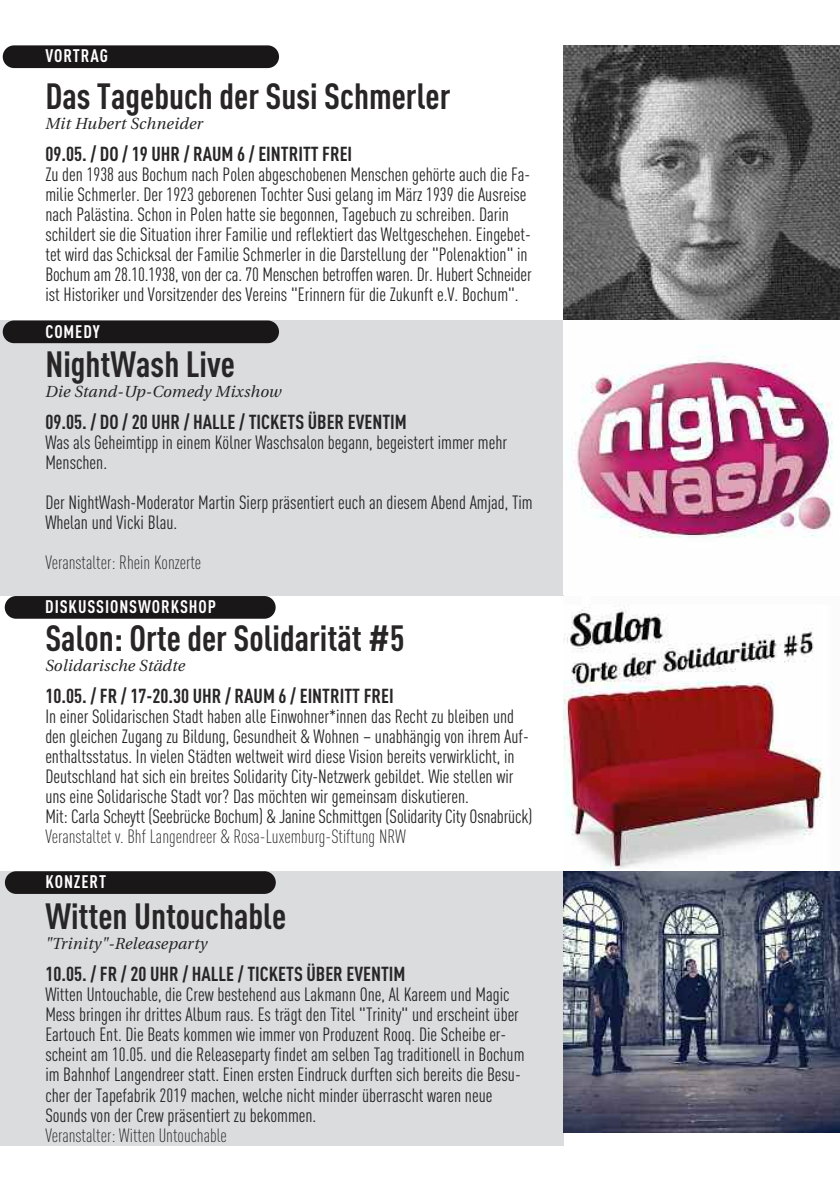
<style>
.page{position:relative;width:840px;height:1191px;background:#fff}
.page>*{position:absolute;margin:0;border:0;box-sizing:border-box;transform-origin:0 0}
.t1{font:700 36px "DIN Cond";color:#272526}
.t2{font:700 20px "DIN Cond";color:#272526}
.t3{font:19px/20px "DIN Cond";color:#272526}
.t4{font:300 19px "DIN Cond";color:#272526}
.t5{font:700 18px "DIN Cond";letter-spacing:.05em;color:#fff}
.t6{font:italic 16px "Utopia";letter-spacing:.015em;color:#272526}
</style>
<div class="page">
<hr style="left:0;top:320px;width:1px;height:276px;background:#dbdcde">
<div style="left:0;top:321px;width:569px;height:275px;background:#dbdcde"></div>
<div style="left:0;top:871px;width:569px;height:274px;background:#dbdcde"></div>
<div style="left:3px;top:45px;width:276px;height:23px;background:#1a1718;border-radius:11px"></div>
<div style="left:3px;top:320px;width:276px;height:23px;background:#1a1718;border-radius:11px"></div>
<div style="left:5px;top:871px;width:270px;height:23px;background:#1a1718;border-radius:11px"></div>
<div style="left:5px;top:596px;width:270px;height:23px;background:#1a1718;border-radius:11px"></div>
<img style="left:563px;top:45px;width:276px;height:275px">
<img style="left:563px;top:321px;width:270px;height:275px">
<svg style="left:563px;top:607px;width:261px;height:264px"></svg>
<svg style="left:563px;top:871px;width:276px;height:274px;background:#616678"></svg>
<p class="t5" style="left:45px;top:50px;width:64px">VORTRAG</p>
<h1 class="t1" style="left:45px;top:83px;width:406px">Das Tagebuch der Susi Schmerler</h1>
<p class="t6" style="left:45px;top:117px;width:159px">Mit Hubert Schneider</p>
<p class="t2" style="left:45px;top:147px;width:308px">09.05. / DO / 19 UHR / RAUM 6 / EINTRITT FREI</p>
<p class="t3" style="left:45px;top:166px;width:487px">Zu den 1938 aus Bochum nach Polen abgeschobenen Menschen gehörte auch die Fa&shy;milie Schmerler. Der 1923 geborenen Tochter Susi gelang im März 1939 die Ausreise nach Palästina. Schon in Polen hatte sie begonnen, Tagebuch zu schreiben. Darin schildert sie die Situation ihrer Familie und reflektiert das Weltgeschehen. Eingebet&shy;tet wird das Schicksal der Familie Schmerler in die Darstellung der "Polenaktion" in Bochum am 28.10.1938, von der ca. 70 Menschen betroffen waren. Dr. Hubert Schneider ist Historiker und Vorsitzender des Vereins "Erinnern für die Zukunft e.V. Bochum".</p>
<p class="t5" style="left:45px;top:325px;width:56px">COMEDY</p>
<h1 class="t1" style="left:45px;top:351px;width:191px">NightWash Live</h1>
<p class="t6" style="left:45px;top:385px;width:237px">Die Stand-Up-Comedy Mixshow</p>
<p class="t2" style="left:45px;top:415px;width:363px">09.05. / DO / 20 UHR / HALLE / TICKETS ÜBER EVENTIM</p>
<p class="t3" style="left:45px;top:434px;width:463px">Was als Geheimtipp in einem Kölner Waschsalon begann, begeistert immer mehr<br>Menschen.</p>
<p class="t3" style="left:45px;top:494px;width:488px">Der NightWash-Moderator Martin Sierp präsentiert euch an diesem Abend Amjad, Tim<br>Whelan und Vicki Blau.</p>
<p class="t4" style="left:45px;top:556px;width:157px">Veranstalter: Rhein Konzerte</p>
<p class="t5" style="left:45px;top:600px;width:172px">DISKUSSIONSWORKSHOP</p>
<h1 class="t1" style="left:45px;top:625px;width:360px">Salon: Orte der Solidarität #5</h1>
<p class="t6" style="left:45px;top:659px;width:141px">Solidarische Städte</p>
<p class="t2" style="left:45px;top:689px;width:349px">10.05. / FR / 17-20.30 UHR / RAUM 6 / EINTRITT FREI</p>
<p class="t3" style="left:45px;top:708px;width:488px">In einer Solidarischen Stadt haben alle Einwohner*innen das Recht zu bleiben und den gleichen Zugang zu Bildung, Gesundheit &amp; Wohnen – unabhängig von ihrem Auf&shy;enthaltsstatus. In vielen Städten weltweit wird diese Vision bereits verwirklicht, in Deutschland hat sich ein breites Solidarity City-Netzwerk gebildet. Wie stellen wir uns eine Solidarische Stadt vor? Das möchten wir gemeinsam diskutieren.<br>Mit: Carla Scheytt (Seebrücke Bochum) &amp; Janine Schmittgen (Solidarity City Osnabrück)</p>
<p class="t4" style="left:45px;top:830px;width:362px">Veranstaltet v. Bhf Langendreer &amp; Rosa-Luxemburg-Stiftung NRW</p>
<p class="t5" style="left:45px;top:875px;width:62px">KONZERT</p>
<h1 class="t1" style="left:45px;top:903px;width:242px">Witten Untouchable</h1>
<p class="t6" style="left:45px;top:937px;width:163px">"Trinity"-Releaseparty</p>
<p class="t2" style="left:45px;top:967px;width:361px">10.05. / FR / 20 UHR / HALLE / TICKETS ÜBER EVENTIM</p>
<p class="t3" style="left:45px;top:986px;width:480px">Witten Untouchable, die Crew bestehend aus Lakmann One, Al Kareem und Magic Mess bringen ihr drittes Album raus. Es trägt den Titel "Trinity" und erscheint über Eartouch Ent. Die Beats kommen wie immer von Produzent Rooq. Die Scheibe er&shy;scheint am 10.05. und die Releaseparty findet am selben Tag traditionell in Bochum im Bahnhof Langendreer statt. Einen ersten Eindruck durften sich bereits die Besu&shy;cher der Tapefabrik 2019 machen, welche nicht minder überrascht waren neue Sounds von der Crew präsentiert zu bekommen.</p>
<p class="t4" style="left:45px;top:1128px;width:183px">Veranstalter: Witten Untouchable</p>
</div>
